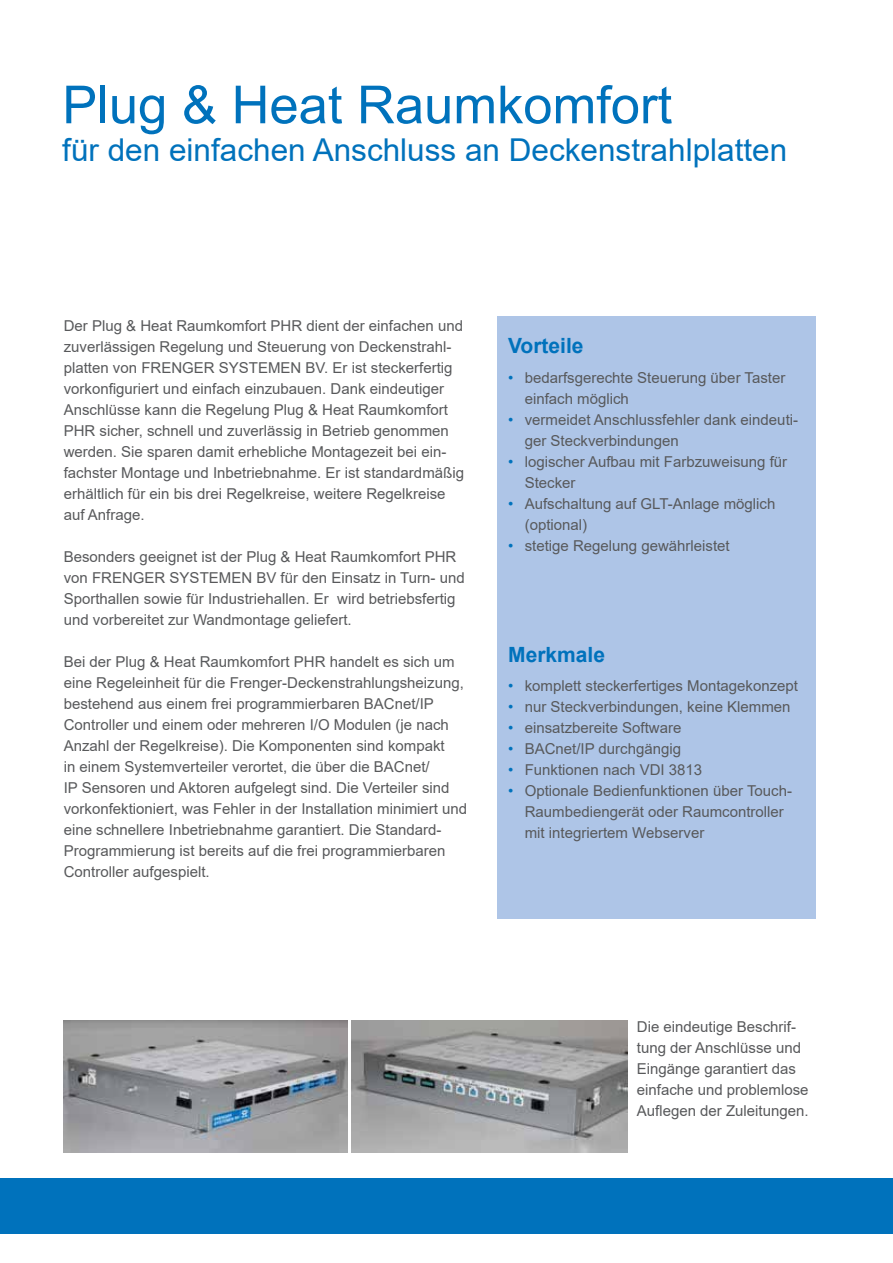
<style>
.page{position:relative;width:893px;height:1263px;background:#fff}
.page>*{position:absolute;margin:0;border:0;box-sizing:border-box;transform-origin:0 0}
.t1{font:52.5px "Arial";color:#0072bc}
.t2{font:31.5px "Arial";color:#0072bc}
.t3{font:700 21px "Arial";color:#0072bc}
.t4{font:15px/21px "Arial";color:#58595b}
.s1{color:#0072bc}
</style>
<div class="page">
<div style="left:0;top:1178px;width:893px;height:55px;background:#0072bc"></div>
<div style="left:497px;top:316px;width:319px;height:602px;background:#aec5e7"></div>
<img style="left:352px;top:1020px;width:275px;height:132px">
<img style="left:64px;top:1020px;width:284px;height:132px">
<h1 class="t1" style="left:62px;top:69px;width:611px">Plug &amp; Heat Raumkomfort</h1>
<h2 class="t2" style="left:62px;top:128px;width:726px">für den einfachen Anschluss an Deckenstrahlplatten</h2>
<p class="t4" style="left:64px;top:315px;width:402px">Der Plug &amp; Heat Raumkomfort PHR dient der einfachen und zuverlässigen Regelung und Steuerung von Deckenstrahl&shy;platten von FRENGER SYSTEMEN BV. Er ist steckerfertig vorkonfiguriert und einfach einzubauen. Dank eindeutiger Anschlüsse kann die Regelung Plug &amp; Heat Raumkomfort PHR sicher, schnell und zuverlässig in Betrieb genommen werden. Sie sparen damit erhebliche Montagezeit bei ein&shy;fachster Montage und Inbetriebnahme. Er ist standardmäßig erhältlich für ein bis drei Regelkreise, weitere Regelkreise auf Anfrage.</p>
<p class="t4" style="left:64px;top:546px;width:402px">Besonders geeignet ist der Plug &amp; Heat Raumkomfort PHR von FRENGER SYSTEMEN BV für den Einsatz in Turn- und Sporthallen sowie für Industriehallen. Er wird betriebsfertig und vorbereitet zur Wandmontage geliefert.</p>
<p class="t4" style="left:64px;top:651px;width:405px">Bei der Plug &amp; Heat Raumkomfort PHR handelt es sich um eine Regeleinheit für die Frenger-Deckenstrahlungsheizung, bestehend aus einem frei programmierbaren BACnet/IP Controller und einem oder mehreren I/O Modulen (je nach Anzahl der Regelkreise). Die Komponenten sind kompakt<br>in einem Systemverteiler verortet, die über die BACnet/<br>IP Sensoren und Aktoren aufgelegt sind. Die Verteiler sind vorkonfektioniert, was Fehler in der Installation minimiert und eine schnellere Inbetriebnahme garantiert. Die Standard-Programmierung ist bereits auf die frei programmierbaren Controller aufgespielt.</p>
<h3 class="t3" style="left:508px;top:331px;width:77px">Vorteile</h3>
<p class="t4" style="left:525px;top:367px;width:262px;text-indent:-16px"><span class="s1">•</span> bedarfsgerechte Steuerung über Taster einfach möglich</p>
<p class="t4" style="left:525px;top:409px;width:275px;text-indent:-16px"><span class="s1">•</span> vermeidet Anschlussfehler dank eindeuti&shy;ger Steckverbindungen</p>
<p class="t4" style="left:525px;top:451px;width:264px;text-indent:-16px"><span class="s1">•</span> logischer Aufbau mit Farbzuweisung für<br>Stecker</p>
<p class="t4" style="left:525px;top:493px;width:252px;text-indent:-16px"><span class="s1">•</span> Aufschaltung auf GLT-Anlage möglich (optional)</p>
<p class="t4" style="left:508px;top:535px;width:223px"><span class="s1">•</span> stetige Regelung gewährleistet</p>
<h3 class="t3" style="left:508px;top:639px;width:98px">Merkmale</h3>
<p class="t4" style="left:508px;top:675px;width:291px"><span class="s1">•</span> komplett steckerfertiges Montagekonzept</p>
<p class="t4" style="left:508px;top:696px;width:284px"><span class="s1">•</span> nur Steckverbindungen, keine Klemmen</p>
<p class="t4" style="left:508px;top:717px;width:175px"><span class="s1">•</span> einsatzbereite Software</p>
<p class="t4" style="left:508px;top:738px;width:174px"><span class="s1">•</span> BACnet/IP durchgängig</p>
<p class="t4" style="left:508px;top:759px;width:196px"><span class="s1">•</span> Funktionen nach VDI 3813</p>
<p class="t4" style="left:525px;top:780px;width:269px;text-indent:-16px"><span class="s1">•</span> Optionale Bedienfunktionen über Touch-<br>Raumbediengerät oder Raumcontroller mit integriertem Webserver</p>
<p class="t4" style="left:637px;top:1016px;width:173px">Die eindeutige Beschrif&shy;tung der Anschlüsse und<br>Eingänge garantiert das einfache und problemlose<br>Auflegen der Zuleitungen.</p>
</div>
